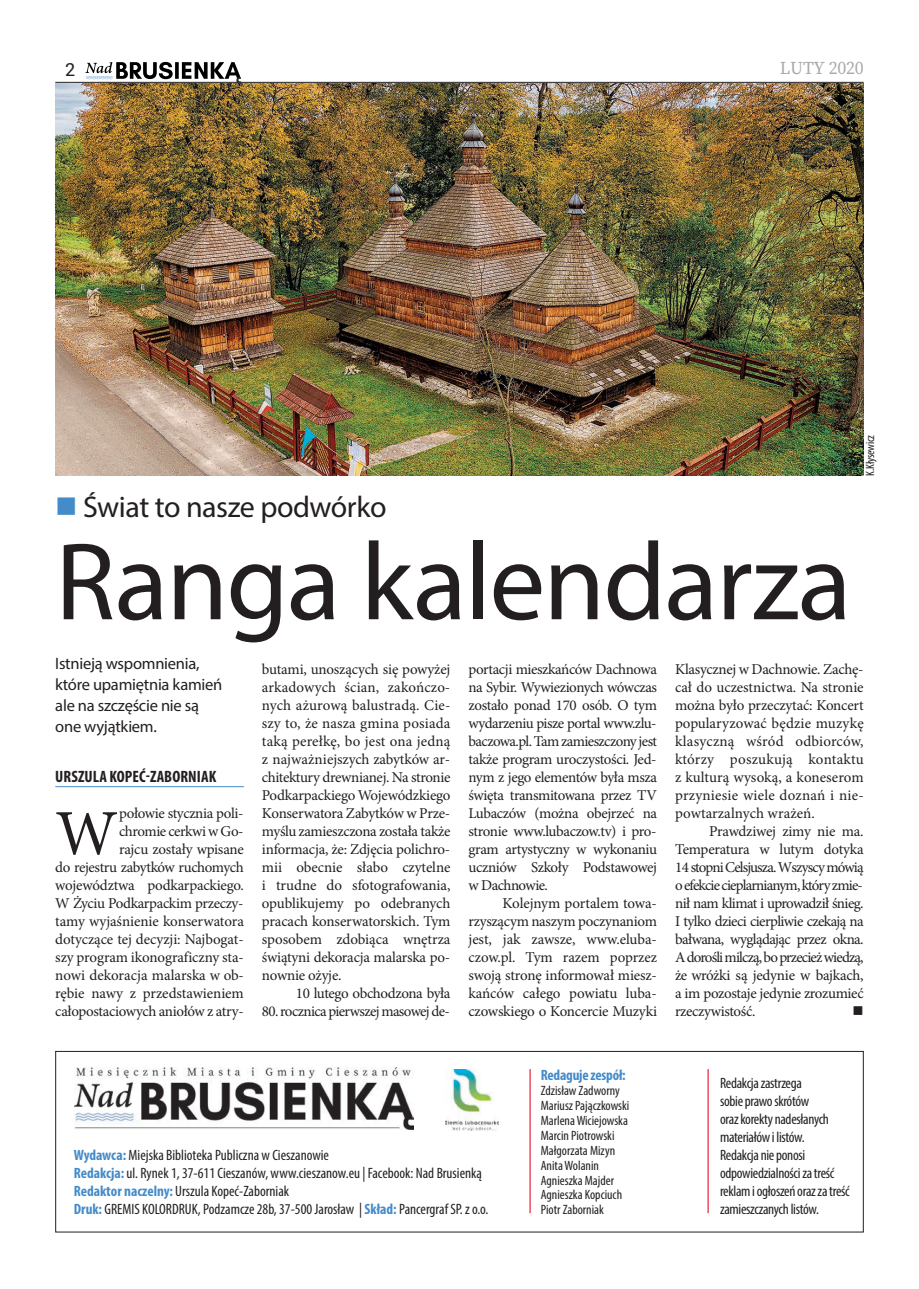
<style>
.page{position:relative;width:919px;height:1289px;background:#fff}
.page>*{position:absolute;margin:0;border:0;box-sizing:border-box;transform-origin:0 0}
.t1{font:111px "Myriad Pro";letter-spacing:-.015em;color:#231f20}
.t2{font:64.5px "Minion Pro";color:#231f20}
.t3{font:30px "Myriad Pro";letter-spacing:-.015em;color:#231f20}
.t4{font:18px "Source Serif Variable";color:#a8a9ad}
.t5{font:18px "Roboto";color:#231f20}
.t6{font:16.5px/21px "Myriad Pro";letter-spacing:-.015em;color:#231f20}
.t7{font:700 condensed 16.5px "Myriad Pro";letter-spacing:.005em;color:#231f20}
.t8{font:15px/18px "Minion Pro";letter-spacing:-.015em;color:#231f20;text-align:justify}
.t9{font:condensed 15px/18px "Myriad Pro";letter-spacing:-.005em;color:#231f20}
.t10{font:15px "Minion Pro";letter-spacing:-.045em;color:#231f20}
.t11{font:700 condensed 15px "Myriad Pro";color:#448bca}
.t12{font:condensed 13.5px/14.9px "Myriad Pro";color:#231f20}
.t13{font:condensed 12px "Myriad Pro";letter-spacing:-.02em;color:#231f20}
.s1{font-weight:700;color:#448bca}
</style>
<div class="page">
<img style="left:55px;top:83px;width:808px;height:392px">
<hr style="left:55px;top:82px;width:808px;height:1px;background:#231f20">
<svg style="left:85px;top:62px;width:156px;height:21px"></svg>
<div style="left:55px;top:1051px;width:808px;height:181px;border:1px solid #231f20"></div>
<img style="left:74px;top:1067px;width:339px;height:62px">
<hr style="left:707px;top:1069px;width:1px;height:144px;background:#ef4d61">
<hr style="left:529px;top:1069px;width:2px;height:144px;background:#ef4d61">
<img style="left:445px;top:1069px;width:54px;height:61px">
<hr style="left:55px;top:786px;width:189px;height:1px;background:#448bca">
<p class="t5" style="left:65px;top:59px;width:12px">2</p>
<p class="t4" style="left:779px;top:56px;width:47px">LUTY</p>
<h3 class="t3" style="left:83px;top:496px;width:305px">Świat to nasze podwórko</h3>
<h1 class="t1" style="left:55px;top:540px;width:797px">Ranga kalendarza</h1>
<p class="t13" style="left:865px;top:476px;width:42px;rotate:-90deg">k.kłysewicz</p>
<p class="t6" style="left:55px;top:653px;width:168px">Istnieją wspomnienia, które upamiętnia kamień ale na szczęście nie są one wyjątkiem.</p>
<p class="t7" style="left:55px;top:770px;width:162px">urszula kopeć-zaBorNIak</p>
<h2 class="t2" style="left:55px;top:809px;width:64px">W</h2>
<p class="t8" style="left:55px;top:805px;width:190px;text-align:right">połowie stycznia poli-<br>chromie cerkwi w Go-<br>rajcu zostały wpisane<br>do rejestru zabytków ruchomych województwa podkarpackiego.<br>W Życiu Podkarpackim przeczy&shy;tamy wyjaśnienie konserwatora dotyczące tej decyzji: Najbogat&shy;szy program ikonograficzny sta&shy;nowi dekoracja malarska w ob&shy;rębie nawy z przedstawieniem całopostaciowych aniołów z atry-</p>
<p class="t8" style="left:262px;top:661px;width:190px">butami, unoszących się powyżej arkadowych ścian, zakończo&shy;nych ażurową balustradą. Cie&shy;szy to, że nasza gmina posiada taką perełkę, bo jest ona jedną z najważniejszych zabytków ar&shy;chitektury drewnianej. Na stronie Podkarpackiego Wojewódzkiego Konserwatora Zabytków w Prze&shy;myślu zamieszczona została także informacja, że: Zdjęcia polichro&shy;mii obecnie słabo czytelne i trudne do sfotografowania, opublikujemy po odebranych pracach konserwatorskich. Tym sposobem zdobiąca wnętrza świątyni dekoracja malarska po&shy;nownie ożyje.</p>
<p class="t8" style="left:296px;top:985px;width:156px">10 lutego obchodzona była</p>
<p class="t10" style="left:262px;top:1005px;width:189px">80. rocznica pierwszej masowej de-</p>
<p class="t8" style="left:468px;top:661px;width:190px">portacji mieszkańców Dachnowa na Sybir. Wywiezionych wówczas zostało ponad 170 osób. O tym wydarzeniu pisze portal www.zlu&shy;baczowa.pl. Tam zamieszczony jest także program uroczystości. Jed&shy;nym z jego elementów była msza święta transmitowana przez TV Lubaczów (można obejrzeć na stronie www.lubaczow.tv) i pro&shy;gram artystyczny w wykonaniu uczniów Szkoły Podstawowej w Dachnowie.</p>
<p class="t8" style="left:468px;top:895px;width:190px;text-indent:34px">Kolejnym portalem towa&shy;rzyszącym naszym poczynaniom jest, jak zawsze, www.eluba&shy;czow.pl. Tym razem poprzez swoją stronę informował miesz&shy;kańców całego powiatu luba&shy;czowskiego o Koncercie Muzyki</p>
<p class="t8" style="left:675px;top:661px;width:190px">Klasycznej w Dachnowie. Zachę&shy;cał do uczestnictwa. Na stronie można było przeczytać: Koncert popularyzować będzie muzykę klasyczną wśród odbiorców, którzy poszukują kontaktu z kulturą wysoką, a koneserom przyniesie wiele doznań i nie&shy;powtarzalnych wrażeń.</p>
<p class="t8" style="left:675px;top:823px;width:190px;text-indent:34px">Prawdziwej zimy nie ma.<br>Temperatura w lutym dotyka 14 stopni Celsjusza. Wszyscy mówią o efekcie cieplarnianym, który zmie&shy;nił nam klimat i uprowadził śnieg.<br>I tylko dzieci cierpliwie czekają na bałwana, wyglądając przez okna.<br>A dorośli milczą, bo przecież wiedzą, że wróżki są jedynie w bajkach, a im pozostaje jedynie zrozumieć rzeczywistość.</p>
<p class="t9" style="left:74px;top:1147px;width:416px"><span class="s1">Wydawca:</span> miejska biblioteka Publiczna w cieszanowie<br><span class="s1">redakcja:</span> ul. rynek 1, 37-611 cieszanów, www.cieszanow.eu | facebook: nad brusienką <span class="s1">redaktor naczelny:</span> Urszula kopeć-Zaborniak<br><span class="s1">druk:</span> GremIs koLorDrUk, Podzamcze 28b, 37-500 Jarosław | <span class="s1">skład:</span> Pancergraf sP. z o.o.</p>
<p class="t11" style="left:540px;top:1069px;width:86px">redaguje zespół:</p>
<p class="t12" style="left:540px;top:1084px;width:90px">Zdzisław Zadworny mariusz Pajączkowski marlena wiciejowska marcin Piotrowski małgorzata mizyn anita wolanin agnieszka majder agnieszka kopciuch<br>Piotr Zaborniak</p>
<p class="t9" style="left:720px;top:1075px;width:131px">redakcja zastrzega<br>sobie prawo skrótów<br>oraz korekty nadesłanych materiałów i listów.<br>redakcja nie ponosi odpowiedzialności za treść reklam i ogłoszeń oraz za treść zamieszczanych listów.</p>
</div>
